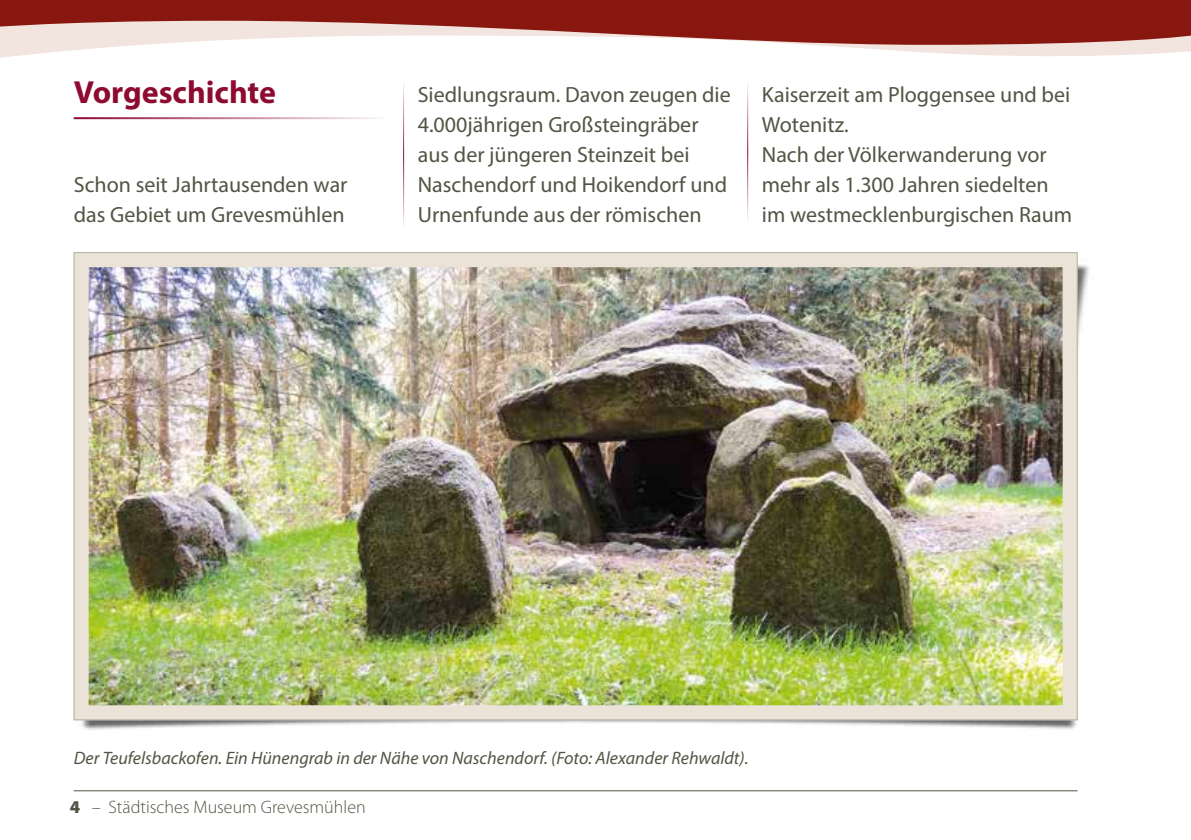
<style>
.page{position:relative;width:1191px;height:840px;background:#fff}
.page>*{position:absolute;margin:0;border:0;box-sizing:border-box;transform-origin:0 0}
.t1{font:700 32px "Myriad Pro";color:#8d0a31}
.t2{font:22px/30px "Myriad Pro";color:#545344}
.t3{font:italic 18px "Myriad Pro";color:#545344}
.t4{font:300 18px "Myriad Pro";color:#545344}
.s1{font-weight:900}
</style>
<div class="page">
<hr style="left:74px;top:790px;width:1003px;height:1px;background:#545344">
<svg style="left:0;top:45px;width:1191px;height:13px"></svg>
<svg style="left:0;top:0;width:1191px;height:45px;background:#a5514a"></svg>
<img style="left:73px;top:264px;width:1016px;height:466px">
<img style="left:73px;top:252px;width:1005px;height:468px">
<hr style="left:74px;top:117px;width:315px;height:2px;background:#8d0a31">
<hr style="left:747px;top:79px;width:1px;height:143px;background:#8d0a31">
<hr style="left:403px;top:79px;width:1px;height:149px;background:#8d0a31">
<h1 class="t1" style="left:74px;top:72px;width:204px">Vorgeschichte</h1>
<p class="t2" style="left:74px;top:169px;width:275px">Schon seit Jahrtausenden war das Gebiet um Grevesmühlen</p>
<p class="t2" style="left:418px;top:79px;width:314px">Siedlungsraum. Davon zeugen die<br>4.000jährigen Großsteingräber aus der jüngeren Steinzeit bei<br>Naschendorf und Hoikendorf und<br>Urnenfunde aus der römischen</p>
<p class="t2" style="left:762px;top:79px;width:312px">Kaiserzeit am Ploggensee und bei<br>Wotenitz.<br>Nach der Völkerwanderung vor mehr als 1.300 Jahren siedelten im westmecklenburgischen Raum</p>
<p class="t3" style="left:74px;top:746px;width:676px">Der Teufelsbackofen. Ein Hünengrab in der Nähe von Naschendorf. (Foto: Alexander Rehwaldt).</p>
<p class="t4" style="left:70px;top:795px;width:297px"><span class="s1">4</span> – Städtisches Museum Grevesmühlen</p>
</div>
